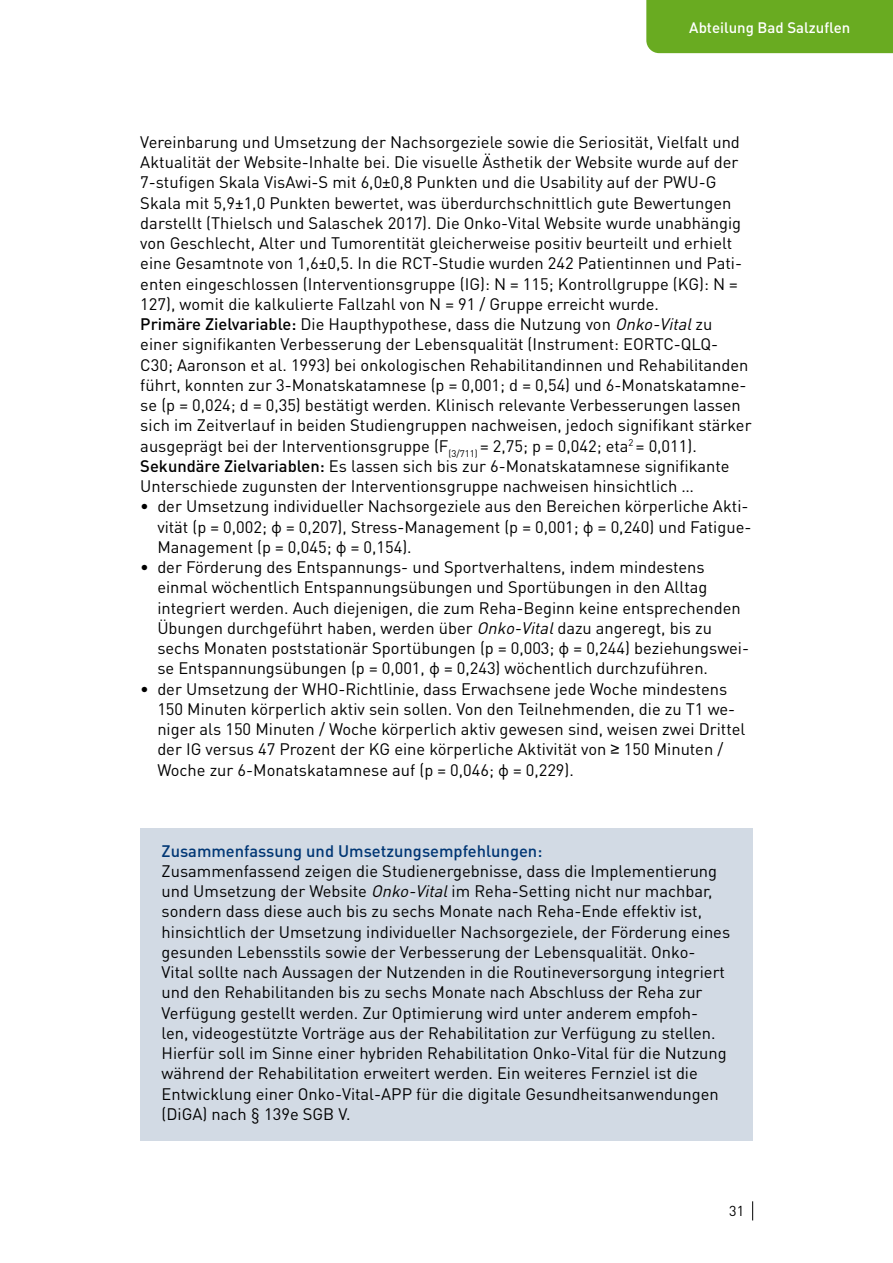
<style>
.page{position:relative;width:893px;height:1263px;background:#fff}
.page>*{position:absolute;margin:0;border:0;box-sizing:border-box;transform-origin:0 0}
.P_Fließtext{font:16.5px/20.2px "DIN Pro DR Vp";color:#000}
.P_Fließtext-2{font:500 16.5px "DIN Pro DR Vp";color:#003674}
.t1{font:500 15px "DIN Pro DR Vp";color:#fff}
.t2{font:14.25px "DIN Pro DR Vp";color:#000}
.s1{font-weight:500}
.s2{font-style:italic}
.s3{font-family:"Arial Narrow"}
</style>
<div class="page">
<svg style="left:752px;top:1201px;width:1px;height:19px"></svg>
<div style="left:140px;top:828px;width:613px;height:312px;background:#d2dae4"></div>
<div style="left:646px;top:0;width:247px;height:53px;background:#69ab21"></div>
<p class="t1" style="left:689px;top:18px;width:163px">Abteilung Bad Salzuflen</p>
<p class="P_Fließtext" style="left:140px;top:131px;width:603px">Vereinbarung und Umsetzung der Nachsorgeziele sowie die Seriosität, Vielfalt und Aktualität der Website-Inhalte bei. Die visuelle Ästhetik der Website wurde auf der 7-stufigen Skala VisAwi-S mit 6,0±0,8 Punkten und die Usability auf der PWU-G Skala mit 5,9±1,0 Punkten bewertet, was überdurchschnittlich gute Bewertungen darstellt (Thielsch und Salaschek 2017). Die Onko-Vital Website wurde unabhängig von Geschlecht, Alter und Tumorentität gleicherweise positiv beurteilt und erhielt eine Gesamtnote von 1,6±0,5. In die RCT-Studie wurden 242 Patientinnen und Pati&shy;enten eingeschlossen (Interventionsgruppe (IG): N = 115; Kontrollgruppe (KG): N = 127), womit die kalkulierte Fallzahl von N = 91 / Gruppe erreicht wurde.</p>
<p class="P_Fließtext" style="left:140px;top:314px;width:613px"><span class="s1">Primäre Zielvariable:</span> Die Haupthypothese, dass die Nutzung von <span class="s2">Onko-Vital</span>zu einer signifikanten Verbesserung der Lebensqualität (Instrument: EORTC-QLQ-C30; Aaronson et al. 1993) bei onkologischen Rehabilitandinnen und Rehabilitanden führt, konnten zur 3-Monatskatamnese (p = 0,001; d = 0,54) und 6-Monatskatamne&shy;se (p = 0,024; d = 0,35) bestätigt werden. Klinisch relevante Verbesserungen lassen sich im Zeitverlauf in beiden Studiengruppen nachweisen, jedoch signifikant stärker ausgeprägt bei der Interventionsgruppe (F<sub>(3/711)</sub> = 2,75; p = 0,042; eta<sup>2</sup> = 0,011).</p>
<p class="P_Fließtext" style="left:140px;top:455px;width:591px"><span class="s1">Sekundäre Zielvariablen:</span> Es lassen sich bis zur 6-Monatskatamnese signifikante<br>Unterschiede zugunsten der Interventionsgruppe nachweisen hinsichtlich …</p>
<p class="P_Fließtext" style="left:157px;top:496px;width:596px;text-indent:-17px">• der Umsetzung individueller Nachsorgeziele aus den Bereichen körperliche Akti&shy;vität (p = 0,002; φ = 0,207), Stress-Management (p = 0,001; φ = 0,240) und Fatigue-<br>Management (p = 0,045; φ = 0,154).</p>
<p class="P_Fließtext" style="left:157px;top:557px;width:593px;text-indent:-17px">• der Förderung des Entspannungs- und Sportverhaltens, indem mindestens einmal wöchentlich Entspannungsübungen und Sportübungen in den Alltag integriert werden. Auch diejenigen, die zum Reha-Beginn keine entsprechenden Übungen durchgeführt haben, werden über <span class="s2">Onko-Vital</span>dazu angeregt, bis zu sechs Monaten poststationär Sportübungen (p = 0,003; φ = 0,244) beziehungswei&shy;se Entspannungsübungen (p = 0,001, φ = 0,243) wöchentlich durchzuführen.</p>
<p class="P_Fließtext" style="left:157px;top:678px;width:590px;text-indent:-17px">• der Umsetzung der WHO-Richtlinie, dass Erwachsene jede Woche mindestens 150 Minuten körperlich aktiv sein sollen. Von den Teilnehmenden, die zu T1 we&shy;niger als 150 Minuten / Woche körperlich aktiv gewesen sind, weisen zwei Drittel der IG versus 47 Prozent der KG eine körperliche Aktivität von <span class="s3">≥</span> 150 Minuten / Woche zur 6-Monatskatamnese auf (p = 0,046; φ = 0,229).</p>
<p class="P_Fließtext-2" style="left:162px;top:840px;width:382px">Zusammenfassung und Umsetzungsempfehlungen:</p>
<p class="P_Fließtext" style="left:162px;top:860px;width:570px">Zusammenfassend zeigen die Studienergebnisse, dass die Implementierung und Umsetzung der Website <span class="s2">Onko-Vital</span>im Reha-Setting nicht nur machbar, sondern dass diese auch bis zu sechs Monate nach Reha-Ende effektiv ist, hinsichtlich der Umsetzung individueller Nachsorgeziele, der Förderung eines gesunden Lebensstils sowie der Verbesserung der Lebensqualität. Onko-Vital sollte nach Aussagen der Nutzenden in die Routineversorgung integriert und den Rehabilitanden bis zu sechs Monate nach Abschluss der Reha zur Verfügung gestellt werden. Zur Optimierung wird unter anderem empfoh-<br>len, videogestützte Vorträge aus der Rehabilitation zur Verfügung zu stellen.<br>Hierfür soll im Sinne einer hybriden Rehabilitation Onko-Vital für die Nutzung während der Rehabilitation erweitert werden. Ein weiteres Fernziel ist die Entwicklung einer Onko-Vital-APP für die digitale Gesundheitsanwendungen (DiGA) nach § 139e SGB V.</p>
<p class="t2" style="left:729px;top:1202px;width:16px">31</p>
</div>
